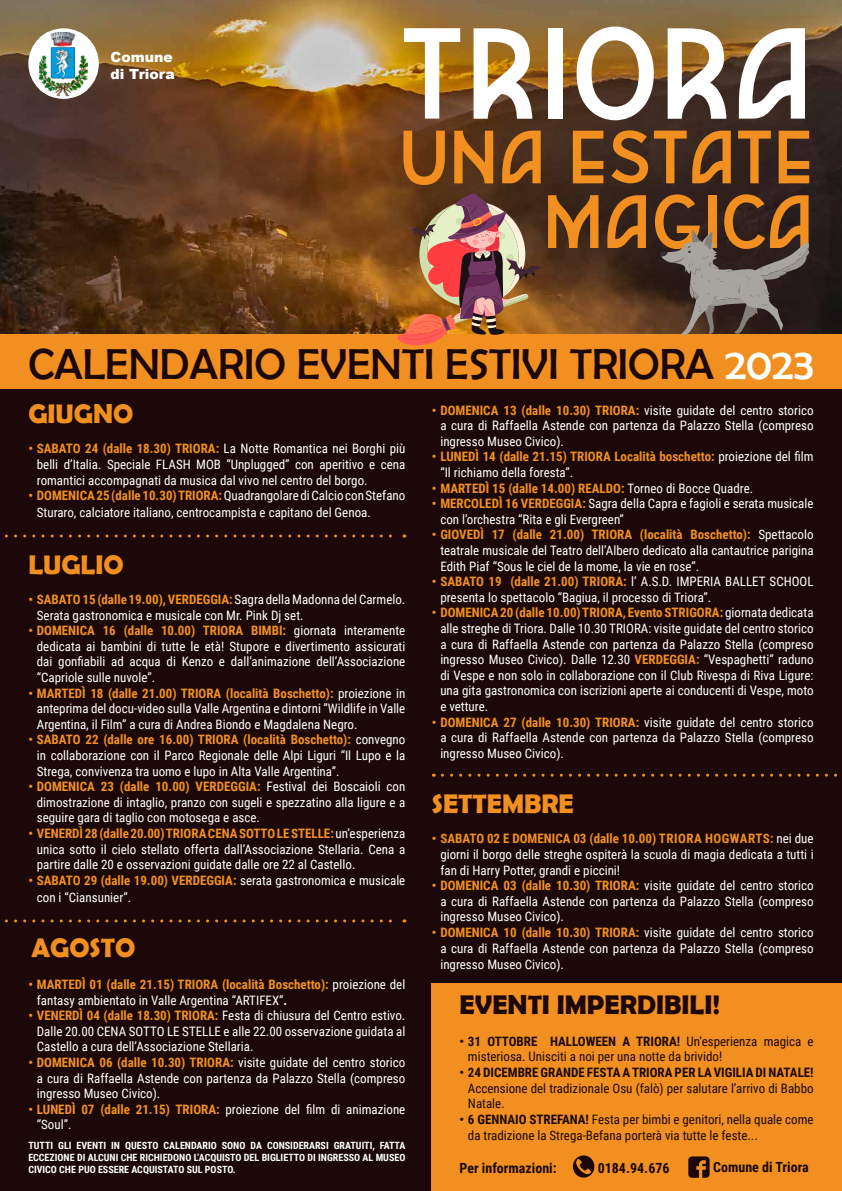
<style>
.page{position:relative;width:842px;height:1191px;background:#fff}
.page>*{position:absolute;margin:0;border:0;box-sizing:border-box;transform-origin:0 0}
.t1{font:129.3px "Frieda";color:#fff}
.t2{font:75.4px/64.6px "Frieda";color:#f19020;text-align:right}
.t3{font:43.5px "Berlin Sans FB";color:#1d0809}
.t4{font:700 27px "Berlin Sans FB Demi";color:#f19020}
.t5{font:700 27px "Berlin Sans FB Demi";color:#1d0809}
.t6{font:700 14px "Roboto Condensed";color:#1d0809}
.t7{font:900 14px/16.8px "Arial";color:#fff}
.t8{font:13px/15.6px "Roboto Condensed";color:#fff;text-align:justify}
.t9{font:13px/15.6px "Roboto Condensed";color:#1d0809}
.t10{font:700 13px/15.6px "Roboto Condensed";color:#f19020}
.t11{font:700 13px "Roboto Condensed";color:#1d0809}
.t12{font:700 10px/12px "Roboto Condensed";color:#fff;text-align:justify}
.s1{color:#fff}
.s2{font-weight:700;color:#f19020}
.s3{font-weight:700}
.s4{font-weight:400;color:#fff}
</style>
<div class="page">
<img style="left:0;top:0;width:842px;height:390px">
<div style="left:0;top:390px;width:842px;height:801px;background:#1d0809"></div>
<div style="left:0;top:334px;width:842px;height:55px;background:#f19020"></div>
<div style="left:432px;top:983px;width:410px;height:208px;background:#f19020"></div>
<div style="left:28px;top:28px;width:71px;height:71px;background:#fff;border-radius:50%"></div>
<img style="left:39px;top:32px;width:49px;height:64px">
<svg style="left:5px;top:534px;width:400px;height:3px"></svg>
<svg style="left:5px;top:919px;width:400px;height:3px"></svg>
<svg style="left:442px;top:773px;width:395px;height:3px"></svg>
<img style="left:391px;top:193px;width:151px;height:153px">
<svg style="left:659px;top:229px;width:151px;height:106px;background:#584b44"></svg>
<svg style="left:572px;top:1155px;width:22px;height:23px"></svg>
<svg style="left:688px;top:1156px;width:22px;height:21px"></svg>
<p class="t7" style="left:111px;top:48px;width:66px">Comune di Triora</p>
<h1 class="t1" style="left:400px;top:-2px;width:415px">TRIORA</h1>
<h2 class="t2" style="left:399px;top:125px;width:416px">UNA ESTATE<br>MAGICA</h2>
<h3 class="t3" style="left:28px;top:340px;width:787px">CALENDARIO EVENTI ESTIVI TRIORA <span class="s1">2023</span></h3>
<h3 class="t4" style="left:28px;top:398px;width:107px">GIUGNO</h3>
<p class="t8" style="left:37px;top:440px;width:370px;text-indent:-9px"><span class="s2">• SABATO 24 (dalle 18.30) TRIORA:</span> La Notte Romantica nei Borghi più belli d’Italia. Speciale FLASH MOB “Unplugged” con aperitivo e cena romantici accompagnati da musica dal vivo nel centro del borgo.</p>
<p class="t8" style="left:37px;top:487px;width:370px;line-height:16.8px;text-indent:-9px"><span class="s2">• DOMENICA 25 (dalle 10.30) TRIORA:</span> Quadrangolare di Calcio con Stefano<br>Sturaro, calciatore italiano, centrocampista e capitano del Genoa.</p>
<h3 class="t4" style="left:28px;top:549px;width:97px">LUGLIO</h3>
<p class="t8" style="left:37px;top:591px;width:370px;text-indent:-9px"><span class="s2">• SABATO 15 (dalle 19.00), VERDEGGIA:</span> Sagra della Madonna del Carmelo.<br>Serata gastronomica e musicale con Mr. Pink Dj set.</p>
<p class="t8" style="left:37px;top:622px;width:370px;text-indent:-9px"><span class="s2">• DOMENICA 16 (dalle 10.00) TRIORA BIMBI:</span> giornata interamente dedicata ai bambini di tutte le età! Stupore e divertimento assicurati dai gonfiabili ad acqua di Kenzo e dall’animazione dell’Associazione “Capriole sulle nuvole”.</p>
<p class="t8" style="left:37px;top:684px;width:370px;text-indent:-9px"><span class="s2">• MARTEDÌ 18 (dalle 21.00) TRIORA (località Boschetto):</span> proiezione in anteprima del docu-video sulla Valle Argentina e dintorni ”Wildlife in Valle Argentina, il Film” a cura di Andrea Biondo e Magdalena Negro.</p>
<p class="t8" style="left:37px;top:731px;width:370px;text-indent:-9px"><span class="s2">• SABATO 22 (dalle ore 16.00) TRIORA (località Boschetto):</span> convegno in collaborazione con il Parco Regionale delle Alpi Liguri “Il Lupo e la Strega, convivenza tra uomo e lupo in Alta Valle Argentina”.</p>
<p class="t8" style="left:37px;top:778px;width:370px;text-indent:-9px"><span class="s2">• DOMENICA 23 (dalle 10.00) VERDEGGIA:</span> Festival dei Boscaioli con dimostrazione di intaglio, pranzo con sugeli e spezzatino alla ligure e a seguire gara di taglio con motosega e asce.</p>
<p class="t8" style="left:37px;top:825px;width:370px;text-indent:-9px"><span class="s2">• VENERDÌ 28 (dalle 20.00) TRIORA CENA SOTTO LE STELLE:</span> un’esperienza unica sotto il cielo stellato offerta dall’Associazione Stellaria. Cena a partire dalle 20 e osservazioni guidate dalle ore 22 al Castello.</p>
<p class="t8" style="left:37px;top:871px;width:370px;line-height:16.8px;text-indent:-9px"><span class="s2">• SABATO 29 (dalle 19.00) VERDEGGIA:</span> serata gastronomica e musicale con i “Ciansunier”.</p>
<h3 class="t4" style="left:31px;top:932px;width:105px">AGOSTO</h3>
<p class="t8" style="left:37px;top:976px;width:370px;text-indent:-9px"><span class="s2">• MARTEDÌ 01 (dalle 21.15) TRIORA (località Boschetto):</span> proiezione del fantasy ambientato in Valle Argentina “ARTIFEX”<span class="s3">.</span></p>
<p class="t8" style="left:37px;top:1007px;width:370px;text-indent:-8px"><span class="s2">• VENERDÌ 04 (dalle 18.30) TRIORA:</span> Festa di chiusura del Centro estivo.<br>Dalle 20.00 CENA SOTTO LE STELLE e alle 22.00 osservazione guidata al Castello a cura dell’Associazione Stellaria.</p>
<p class="t8" style="left:37px;top:1054px;width:370px;text-indent:-9px"><span class="s2">• DOMENICA 06 (dalle 10.30) TRIORA:</span> visite guidate del centro storico a cura di Raffaella Astende con partenza da Palazzo Stella (compreso ingresso Museo Civico).</p>
<p class="t8" style="left:37px;top:1101px;width:370px;text-indent:-9px"><span class="s2">• LUNEDÌ 07 (dalle 21.15) TRIORA:</span> proiezione del film di animazione “Soul”.</p>
<p class="t12" style="left:28px;top:1139px;width:378px">TUTTI GLI EVENTI IN QUESTO CALENDARIO SONO DA CONSIDERARSI GRATUITI, FATTA ECCEZIONE DI ALCUNI CHE RICHIEDONO L’ACQUISTO DEL BIGLIETTO DI INGRESSO AL MUSEO CIVICO CHE PUO ESSERE ACQUISTATO SUL POSTO.</p>
<p class="t8" style="left:440px;top:401px;width:375px;text-indent:-9px"><span class="s2">• DOMENICA 13 (dalle 10.30) TRIORA:</span> visite guidate del centro storico a cura di Raffaella Astende con partenza da Palazzo Stella (compreso ingresso Museo Civico).</p>
<p class="t10" style="left:440px;top:448px;width:375px;text-indent:-9px">• LUNEDÌ 14 (dalle 21.15) TRIORA Località boschetto: <span class="s4">proiezione del film “Il richiamo della foresta”.</span></p>
<p class="t10" style="left:432px;top:479px;width:323px">• MARTEDÌ 15 (dalle 14.00) REALDO: <span class="s4">Torneo di Bocce Quadre.</span></p>
<p class="t8" style="left:440px;top:495px;width:375px;text-indent:-8px"><span class="s2">• MERCOLEDÌ 16 VERDEGGIA:</span> Sagra della Capra e fagioli e serata musicale con l’orchestra “Rita e gli Evergreen”</p>
<p class="t8" style="left:440px;top:526px;width:375px;text-indent:-9px"><span class="s2">• GIOVEDÌ 17 (dalle 21.00) TRIORA (località Boschetto):</span> Spettacolo teatrale musicale del Teatro dell’Albero dedicato alla cantautrice parigina Edith Piaf “Sous le ciel de la mome, la vie en rose”.</p>
<p class="t8" style="left:440px;top:573px;width:375px;text-indent:-9px"><span class="s2">• SABATO 19 (dalle 21.00) TRIORA:</span> l’ A.S.D. IMPERIA BALLET SCHOOL presenta lo spettacolo “Bagiua, il processo di Triora”.</p>
<p class="t8" style="left:440px;top:604px;width:375px;text-indent:-9px"><span class="s2">• DOMENICA 20 (dalle 10.00) TRIORA, Evento STRIGORA:</span> giornata dedicata alle streghe di Triora. Dalle 10.30 TRIORA: visite guidate del centro storico a cura di Raffaella Astende con partenza da Palazzo Stella (compreso ingresso Museo Civico). Dalle 12.30 <span class="s2">VERDEGGIA:</span> “Vespaghetti” raduno di Vespe e non solo in collaborazione con il Club Rivespa di Riva Ligure: una gita gastronomica con iscrizioni aperte ai conducenti di Vespe, moto e vetture.</p>
<p class="t8" style="left:440px;top:713px;width:375px;text-indent:-9px"><span class="s2">• DOMENICA 27 (dalle 10.30) TRIORA:</span> visite guidate del centro storico a cura di Raffaella Astende con partenza da Palazzo Stella (compreso ingresso Museo Civico).</p>
<h3 class="t4" style="left:432px;top:788px;width:144px">SETTEMBRE</h3>
<p class="t8" style="left:440px;top:830px;width:375px;text-indent:-9px"><span class="s2">• SABATO 02 E DOMENICA 03 (dalle 10.00) TRIORA HOGWARTS:</span> nei due giorni il borgo delle streghe ospiterà la scuola di magia dedicata a tutti i fan di Harry Potter, grandi e piccini!</p>
<p class="t8" style="left:440px;top:877px;width:375px;text-indent:-9px"><span class="s2">• DOMENICA 03 (dalle 10.30) TRIORA:</span> visite guidate del centro storico a cura di Raffaella Astende con partenza da Palazzo Stella (compreso ingresso Museo Civico).</p>
<p class="t8" style="left:440px;top:924px;width:375px;line-height:15.9px;text-indent:-9px"><span class="s2">• DOMENICA 10 (dalle 10.30) TRIORA:</span> visite guidate del centro storico a cura di Raffaella Astende con partenza da Palazzo Stella (compreso ingresso Museo Civico).</p>
<h3 class="t5" style="left:459px;top:989px;width:262px">EVENTI IMPERDIBILI!</h3>
<p class="t9" style="left:468px;top:1032px;width:347px;text-indent:-9px"><span class="s3">• 31 OTTOBRE HALLOWEEN A TRIORA!</span> Un’esperienza magica e misteriosa. Unisciti a noi per una notte da brivido!</p>
<p class="t11" style="left:459px;top:1063px;width:356px">• 24 DICEMBRE GRANDE FESTA A TRIORA PER LA VIGILIA DI NATALE!</p>
<p class="t9" style="left:468px;top:1079px;width:347px">Accensione del tradizionale Osu (falò) per salutare l’arrivo di Babbo<br>Natale.</p>
<p class="t9" style="left:468px;top:1110px;width:347px;line-height:16.2px;text-indent:-9px"><span class="s3">• 6 GENNAIO STREFANA!</span> Festa per bimbi e genitori, nella quale come da tradizione la Strega-Befana porterà via tutte le feste...</p>
<p class="t6" style="left:459px;top:1157px;width:99px">Per informazioni:</p>
<p class="t6" style="left:598px;top:1157px;width:73px">0184.94.676</p>
<p class="t6" style="left:713px;top:1157px;width:97px">Comune di Triora</p>
</div>
